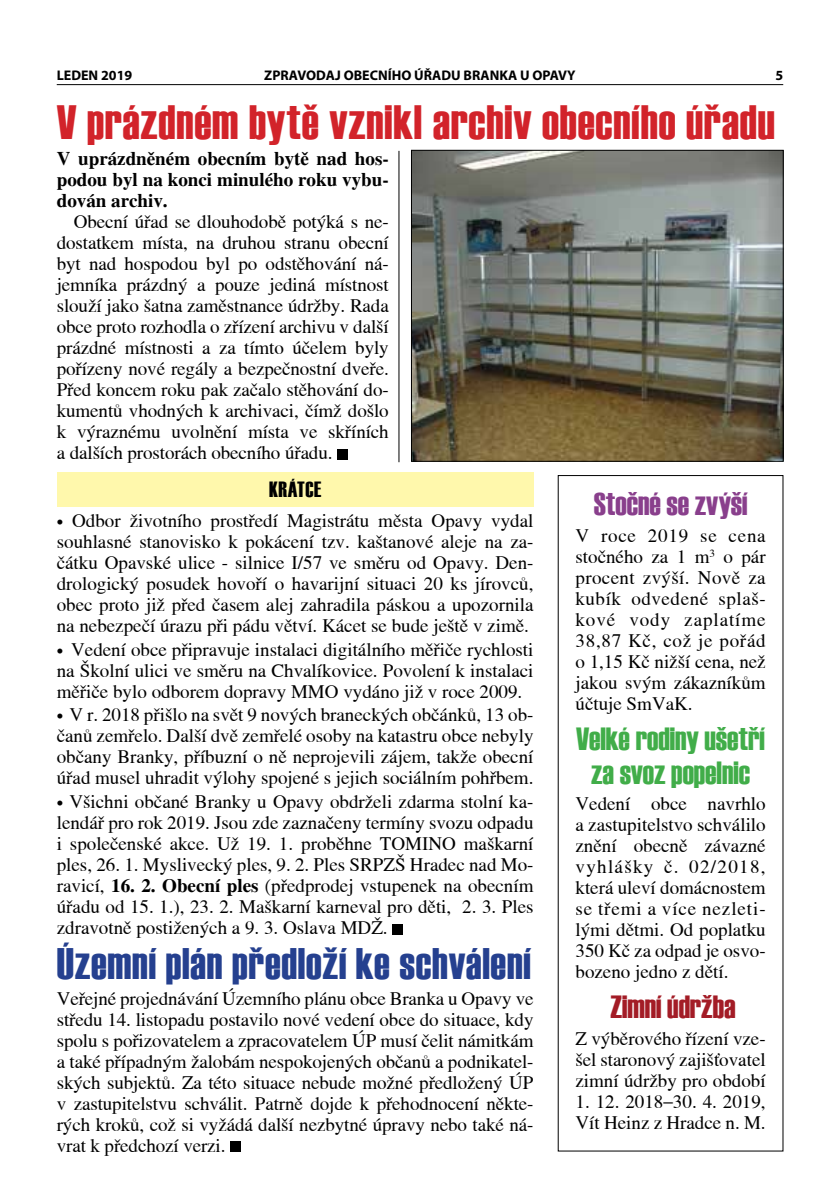
<style>
.page{position:relative;width:840px;height:1191px;background:#fff}
.page>*{position:absolute;margin:0;border:0;box-sizing:border-box;transform-origin:0 0}
.t1{font:48px "Haettenschweiler";letter-spacing:.015em;color:#d2232a}
.t2{font:44px "Haettenschweiler";letter-spacing:.015em;color:#25408f}
.t3{font:32px/34px "Haettenschweiler";color:#41ad49;text-align:center}
.t4{font:32px "Haettenschweiler";color:#893f8c}
.t5{font:32px "Haettenschweiler";color:#a31c26}
.t6{font:22px "Haettenschweiler";letter-spacing:.02em;color:#000}
.t7{font:19px/21px "Toronto";color:#000;text-align:justify}
.t8{font:700 19px/21px "Toronto";color:#000;text-align:justify}
.t9{font:700 14px "Myriad Pro";color:#000}
.s1{font-family:"Myriad Pro";font-weight:700}
.s2{font-weight:700}
.s3{font-family:"Univers CE";font-weight:300}
</style>
<div class="page">
<img style="left:413px;top:152px;width:368px;height:308px">
<div style="left:411px;top:150px;width:372px;height:312px;border:1px solid #000"></div>
<hr style="left:57px;top:84px;width:725px;height:1px;background:#000">
<div style="left:337px;top:449px;width:10px;height:10px;background:#000"></div>
<div style="left:230px;top:1141px;width:10px;height:10px;background:#000"></div>
<div style="left:392px;top:924px;width:10px;height:10px;background:#000"></div>
<div style="left:57px;top:472px;width:476px;height:34px;background:#fff8ac"></div>
<hr style="left:398px;top:151px;width:1px;height:311px;background:#000">
<p class="t9" style="left:57px;top:67px;width:77px">LEDEN 2019</p>
<p class="t9" style="left:264px;top:67px;width:312px">ZPRAVODAJ OBECNÍHO ÚŘADU BRANKA U OPAVY</p>
<p class="t9" style="left:775px;top:67px;width:9px">5</p>
<h1 class="t1" style="left:57px;top:89px;width:719px">V prázdném bytě vznikl archiv obecního úřadu</h1>
<p class="t8" style="left:57px;top:148px;width:333px">V uprázdněném obecním bytě nad hos&shy;podou byl na konci minulého roku vybu&shy;dován archiv.</p>
<p class="t7" style="left:57px;top:211px;width:333px;text-indent:17px">Obecní úřad se dlouhodobě potýká s ne&shy;dostatkem místa, na druhou stranu obecní byt nad hospodou byl po odstěhování ná&shy;jemníka prázdný a pouze jediná místnost slouží jako šatna zaměstnance údržby. Rada obce proto rozhodla o zřízení archivu v další prázdné místnosti a za tímto účelem byly pořízeny nové regály a bezpečnostní dveře.<br>Před koncem roku pak začalo stěhování do&shy;kumentů vhodných k archivaci, čímž došlo k výraznému uvolnění místa ve skříních a dalších prostorách obecního úřadu.</p>
<p class="t6" style="left:269px;top:474px;width:54px">KRÁTCE</p>
<p class="t7" style="left:57px;top:510px;width:478px"><span class="s1">•</span> Odbor životního prostředí Magistrátu města Opavy vydal souhlasné stanovisko k pokácení tzv. kaštanové aleje na za&shy;čátku Opavské ulice - silnice I/57 ve směru od Opavy. Den&shy;drologický posudek hovoří o havarijní situaci 20 ks jírovců, obec proto již před časem alej zahradila páskou a upozornila na nebezpečí úrazu při pádu větví. Kácet se bude ještě v zimě.</p>
<p class="t7" style="left:57px;top:638px;width:478px"><span class="s1">•</span> Vedení obce připravuje instalaci digitálního měřiče rychlosti na Školní ulici ve směru na Chvalíkovice. Povolení k instalaci měřiče bylo odborem dopravy MMO vydáno již v roce 2009.</p>
<p class="t7" style="left:57px;top:704px;width:478px"><span class="s1">•</span> V r. 2018 přišlo na svět 9 nových braneckých občánků, 13 ob&shy;čanů zemřelo. Další dvě zemřelé osoby na katastru obce nebyly občany Branky, příbuzní o ně neprojevili zájem, takže obecní úřad musel uhradit výlohy spojené s jejich sociálním pohřbem.</p>
<p class="t7" style="left:57px;top:791px;width:478px"><span class="s1">•</span> Všichni občané Branky u Opavy obdrželi zdarma stolní ka&shy;lendář pro rok 2019. Jsou zde zaznačeny termíny svozu odpadu i společenské akce. Už 19. 1. proběhne TOMINO maškarní ples, 26. 1. Myslivecký ples, 9. 2. Ples SRPZŠ Hradec nad Mo&shy;ravicí, <span class="s2">16. 2. Obecní ples</span> (předprodej vstupenek na obecním úřadu od 15. 1.), 23. 2. Maškarní karneval pro děti, 2. 3. Ples zdravotně postižených a 9. 3. Oslava MDŽ.</p>
<h2 class="t2" style="left:57px;top:934px;width:475px">Územní plán předloží ke schválení</h2>
<p class="t7" style="left:57px;top:987px;width:478px">Veřejné projednávání Územního plánu obce Branka u Opavy ve středu 14. listopadu postavilo nové vedení obce do situace, kdy spolu s pořizovatelem a zpracovatelem ÚP musí čelit námitkám a také případným žalobám nespokojených občanů a podnikatel&shy;ských subjektů. Za této situace nebude možné předložený ÚP v zastupitelstvu schválit. Patrně dojde k přehodnocení někte&shy;rých kroků, což si vyžádá další nezbytné úpravy nebo také ná&shy;vrat k předchozí verzi.</p>
<h3 class="t4" style="left:593px;top:482px;width:155px">Stočné se zvýší</h3>
<p class="t7" style="left:575px;top:525px;width:192px">V roce 2019 se cena stočného za 1 m<sup>3</sup> o pár procent zvýší. Nově za kubík odvedené splaš&shy;kové vody zaplatíme 38,87 Kč, což je pořád o 1,15 Kč nižší cena, než jakou svým zákazníkům účtuje SmVaK.</p>
<h3 class="t3" style="left:576px;top:721px;width:190px">Velké rodiny ušetří za svoz popelnic</h3>
<p class="t7" style="left:575px;top:793px;width:192px">Vedení obce navrhlo a zastupitelstvo schválilo znění obecně závazné vyhlášky č. 02/2018, která uleví domácnostem se třemi a více nezleti&shy;lými dětmi. Od poplatku 350 Kč za odpad je osvo&shy;bozeno jedno z dětí.</p>
<h3 class="t5" style="left:610px;top:985px;width:127px">Zimní údržba</h3>
<p class="t7" style="left:575px;top:1027px;width:192px">Z výběrového řízení vze&shy;šel staronový zajišťovatel zimní údržby pro období</p>
<p class="t7" style="left:575px;top:1090px;width:192px">1. 12. 2018<span class="s3">–</span>30. 4. 2019,<br>Vít Heinz z Hradce n. M.</p>
</div>
